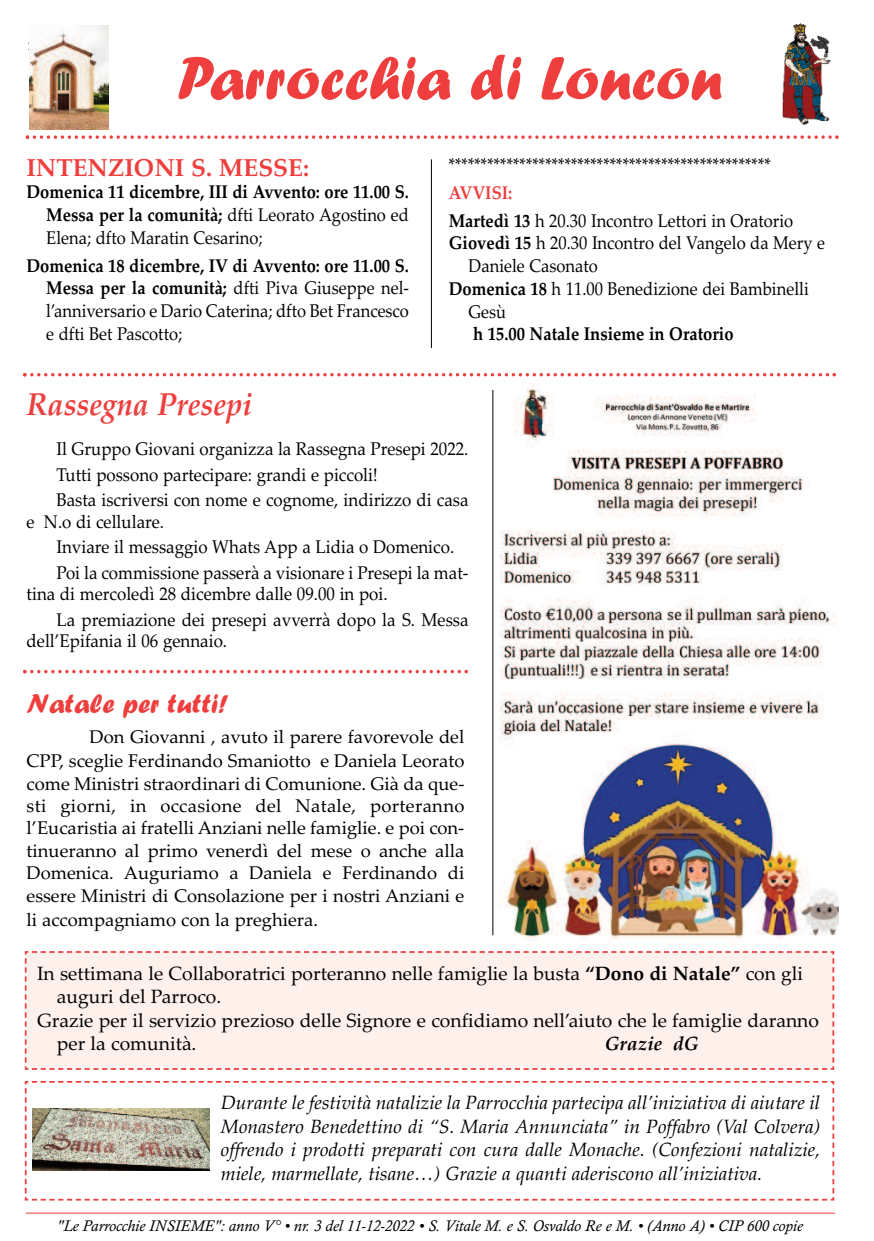
<style>
.page{position:relative;width:874px;height:1241px;background:#fff}
.page>*{position:absolute;margin:0;border:0;box-sizing:border-box;transform-origin:0 0}
.t1{font:63px "Forte";color:#ee3f3e}
.t2{font:italic 700 31.5px "Palatino Linotype";color:#ee3f3e;scale:.92 1}
.t3{font:28px "Forte";color:#ee3f3e}
.t4{font:700 24.5px "Palatino Linotype";color:#ee3f3e}
.t5{font:italic 19.25px/23.4px "Palatino Linotype";color:#020102;text-align:justify}
.t6{font:19.25px "Palatino Linotype";color:#020102}
.t7{font:italic 700 19.25px "Palatino Linotype";color:#020102}
.t8{font:18.38px/22.4px "Palatino Linotype";color:#020102;text-align:right}
.t9{font:18.38px/25.9px "Palatino Linotype";color:#020102;scale:.92 1}
.t10{font:18.38px/22.8px "Palatino Linotype";color:#020102;text-align:justify;scale:.9 1}
.t11{font:700 18.38px/22.8px "Palatino Linotype";color:#020102;text-align:justify;scale:.9 1}
.t12{font:italic 15.75px "Calisto";color:#020102}
.s1{font-weight:400}
.s2{font-weight:700}
.s3{font-weight:700;color:#ee3f3e}
</style>
<div class="page">
<hr style="left:26px;top:1212px;width:808px;height:1px;background:#ee3f3e">
<svg style="left:26px;top:135px;width:812px;height:4px"></svg>
<img style="left:29px;top:25px;width:80px;height:105px">
<img style="left:782px;top:23px;width:49px;height:103px">
<hr style="left:431px;top:159px;width:1px;height:189px;background:#020102">
<svg style="left:23px;top:373px;width:812px;height:3px"></svg>
<img style="left:492px;top:383px;width:346px;height:558px">
<hr style="left:492px;top:390px;width:1px;height:545px;background:#020102">
<svg style="left:23px;top:669px;width:444px;height:4px"></svg>
<div style="left:24px;top:951px;width:810px;height:119px;background:#fef0eb"></div>
<svg style="left:24px;top:1081px;width:810px;height:120px"></svg>
<div style="left:30px;top:1095px;width:189px;height:87px;background:#fff"></div>
<img style="left:33px;top:1108px;width:177px;height:61px">
<h1 class="t1" style="left:177px;top:41px;width:546px">Parrocchia di Loncon</h1>
<h3 class="t4" style="left:26px;top:153px;width:284px">INTENZIONI S. MESSE:</h3>
<p class="t11" style="left:46px;top:181px;width:404px;text-indent:-20px">Domenica 11 dicembre, III di Avvento: ore 11.00 S.<br>Messa per la comunità; <span class="s1">dfti Leorato Agostino ed Elena; dfto Maratin Cesarino;</span></p>
<p class="t10" style="left:46px;top:254px;width:404px;text-indent:-20px"><span class="s2">Domenica 18 dicembre, IV di Avvento: ore 11.00 S.<br>Messa per la comunità;</span> dfti Piva Giuseppe nel&shy;l’anniversario e Dario Caterina; dfto Bet Francesco e dfti Bet Pascotto;</p>
<p class="t10" style="left:448px;top:153px;width:359px">**************************************************</p>
<p class="t10" style="left:448px;top:179px;width:384px;line-height:27.7px"><span class="s3">AVVISI:<br></span><span class="s2">Martedì 13</span> h 20.30 Incontro Lettori in Oratorio</p>
<p class="t10" style="left:448px;top:231px;width:419px"><span class="s2">Giovedì 15</span> h 20.30 Incontro del Vangelo da Mery e</p>
<p class="t10" style="left:468px;top:254px;width:145px">Daniele Casonato</p>
<p class="t10" style="left:448px;top:277px;width:401px"><span class="s2">Domenica 18</span> h 11.00 Benedizione dei Bambinelli</p>
<p class="t10" style="left:468px;top:300px;width:43px">Gesù</p>
<p class="t11" style="left:473px;top:322px;width:291px">h 15.00 Natale Insieme in Oratorio</p>
<h2 class="t2" style="left:27px;top:385px;width:246px">Rassegna Presepi</h2>
<p class="t9" style="left:56px;top:435px;width:449px">Il Gruppo Giovani organizza la Rassegna Presepi 2022.<br>Tutti possono partecipare: grandi e piccoli!<br>Basta iscriversi con nome e cognome, indirizzo di casa</p>
<p class="t9" style="left:56px;top:508px;width:449px;text-indent:-30px">e N.o di cellulare.<br>Inviare il messaggio Whats App a Lidia o Domenico.<br>Poi la commissione passerà a visionare i Presepi la mat-</p>
<p class="t9" style="left:56px;top:581px;width:449px;text-indent:-30px">tina di mercoledì 28 dicembre dalle 09.00 in poi.<br>La premiazione dei presepi avverrà dopo la S. Messa</p>
<p class="t9" style="left:27px;top:628px;width:219px">dell’Epifania il 06 gennaio.</p>
<h3 class="t3" style="left:27px;top:686px;width:203px">Natale per tutti!</h3>
<p class="t8" style="left:27px;top:724px;width:439px;line-height:24.2px">Don Giovanni , avuto il parere favorevole del<br>CPP, sceglie Ferdinando Smaniotto e Daniela Leorato</p>
<p class="t8" style="left:27px;top:772px;width:439px;text-align:justify">come Ministri straordinari di Comunione. Già da que&shy;sti giorni, in occasione del Natale, porteranno l’Eucaristia ai fratelli Anziani nelle famiglie. e poi con&shy;tinueranno al primo venerdì del mese o anche alla Domenica. Auguriamo a Daniela e Ferdinando di essere Ministri di Consolazione per i nostri Anziani e</p>
<p class="t8" style="left:27px;top:908px;width:293px">li accompagniamo con la preghiera.</p>
<p class="t6" style="left:37px;top:961px;width:767px">In settimana le Collaboratrici porteranno nelle famiglie la busta <span class="s2">“Dono di Natale”</span> con gli</p>
<p class="t6" style="left:57px;top:984px;width:166px">auguri del Parroco.</p>
<p class="t6" style="left:37px;top:1008px;width:783px">Grazie per il servizio prezioso delle Signore e confidiamo nell’aiuto che le famiglie daranno</p>
<p class="t6" style="left:57px;top:1031px;width:141px">per la comunità.</p>
<p class="t7" style="left:604px;top:1031px;width:96px">Grazie dG</p>
<p class="t5" style="left:221px;top:1090px;width:600px">Durante le festività natalizie la Parrocchia partecipa all’iniziativa di aiutare il Monastero Benedettino di “S. Maria Annunciata” in Poffabro (Val Colvera) offrendo i prodotti preparati con cura dalle Monache. (Confezioni natalizie, miele, marmellate, tisane…) Grazie a quanti aderiscono all’iniziativa.</p>
<p class="t12" style="left:57px;top:1216px;width:747px">"Le Parrocchie INSIEME": anno V° • nr. 3 del 11-12-2022 • S. Vitale M. e S. Osvaldo Re e M. • (Anno A) • CIP 600 copie</p>
</div>
